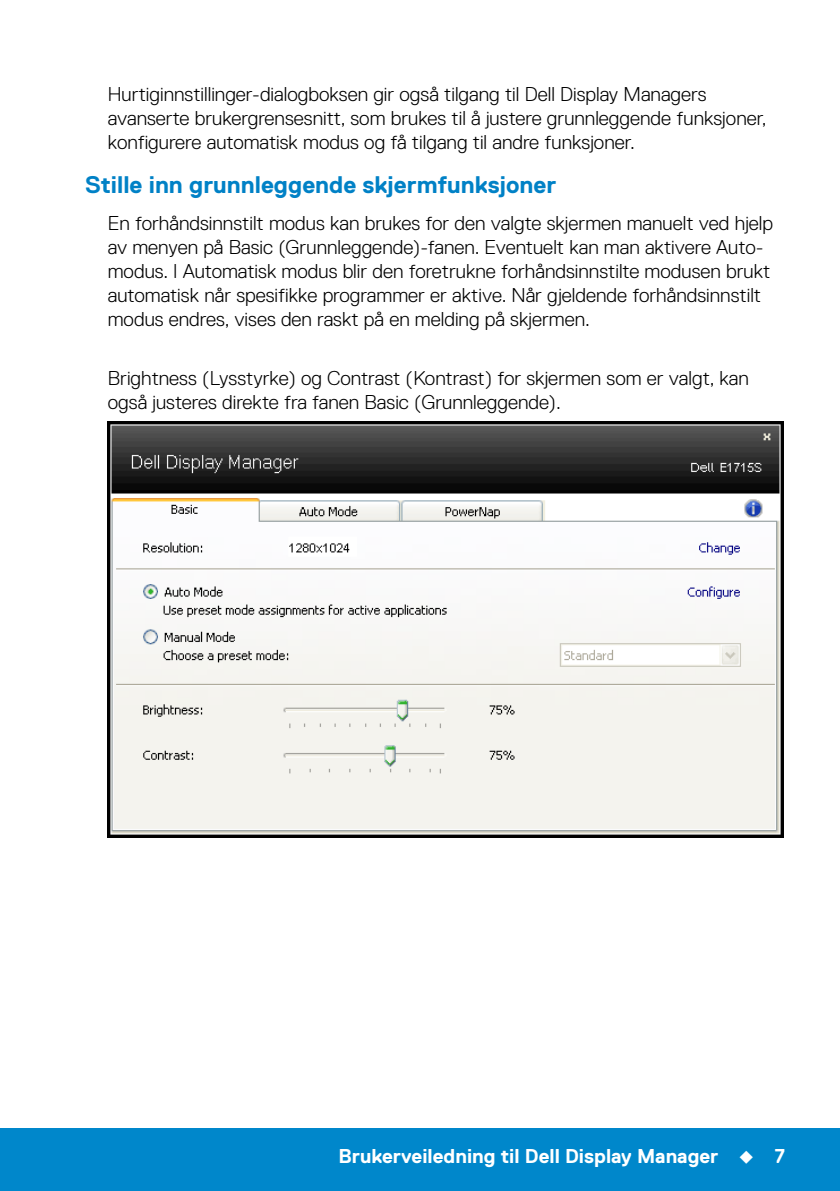
<style>
.page{position:relative;width:840px;height:1191px;background:#fff}
.page>*{position:absolute;margin:0;border:0;box-sizing:border-box;transform-origin:0 0}
.t1{font:700 24px "Dell Replica";color:#0081c6}
.t2{font:300 20px/24px "Dell Replica";color:#000}
.t3{font:700 20px "Dell Replica";color:#fff}
</style>
<div class="page">
<div style="left:0;top:1128px;width:839px;height:63px;background:#0087cb"></div>
<img style="left:108px;top:422px;width:674px;height:415px">
<p class="t2" style="left:108px;top:82px;width:660px">Hurtiginnstillinger-dialogboksen gir også tilgang til Dell Display Managers avanserte brukergrensesnitt, som brukes til å justere grunnleggende funksjoner, konfigurere automatisk modus og få tilgang til andre funksjoner.</p>
<p class="t1" style="left:85px;top:171px;width:472px">Stille inn grunnleggende skjermfunksjoner</p>
<p class="t2" style="left:108px;top:211px;width:666px">En forhåndsinnstilt modus kan brukes for den valgte skjermen manuelt ved hjelp av menyen på Basic (Grunnleggende)-fanen. Eventuelt kan man aktivere Auto&shy;modus. I Automatisk modus blir den foretrukne forhåndsinnstilte modusen brukt automatisk når spesifikke programmer er aktive. Når gjeldende forhåndsinnstilt modus endres, vises den raskt på en melding på skjermen.</p>
<p class="t2" style="left:108px;top:366px;width:642px">Brightness (Lysstyrke) og Contrast (Kontrast) for skjermen som er valgt, kan også justeres direkte fra fanen Basic (Grunnleggende).</p>
<p class="t3" style="left:338px;top:1144px;width:447px">Brukerveiledning til Dell Display Manager ◆ 7</p>
</div>
